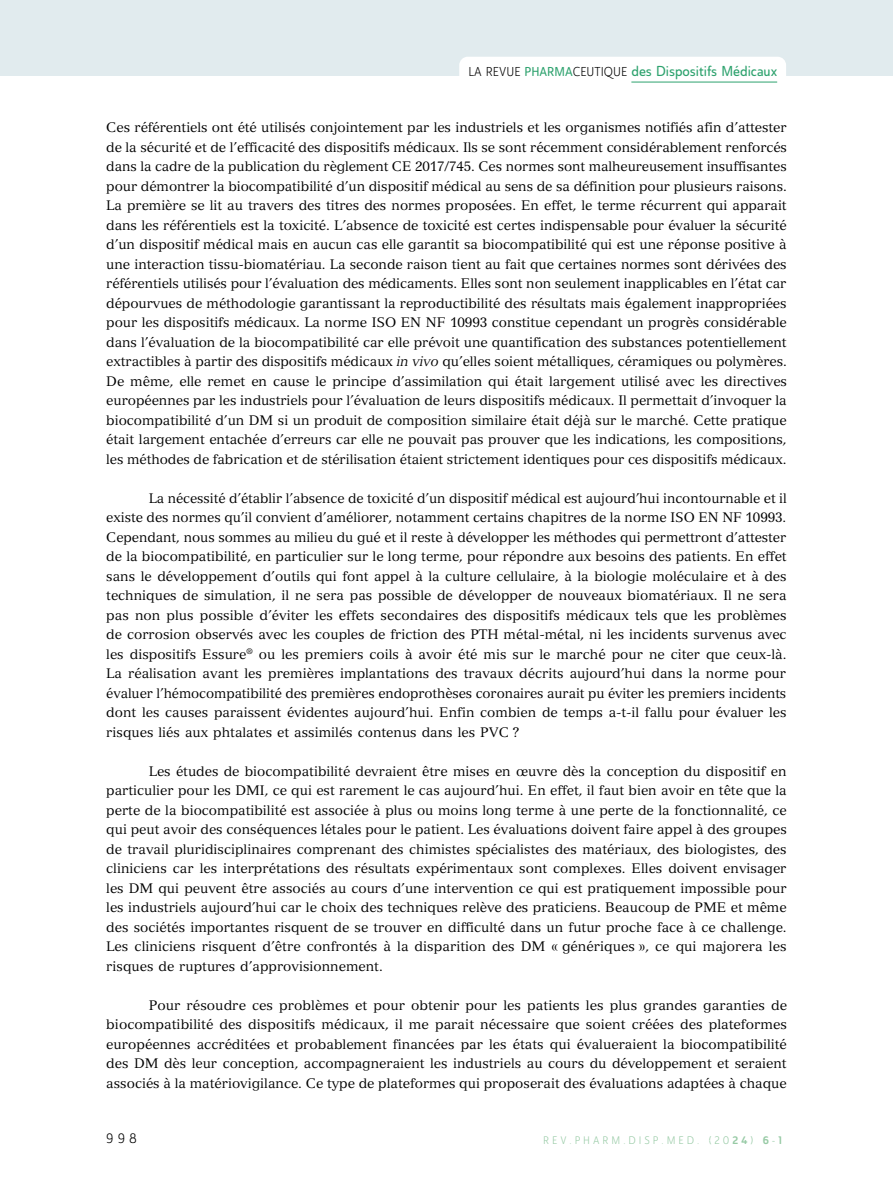
<style>
.page{position:relative;width:893px;height:1191px;background:#fff}
.page>*{position:absolute;margin:0;border:0;box-sizing:border-box;transform-origin:0 0}
.t1{font:14.25px "Ainslie Sans Con Med";color:#2ea26e}
.TEXTE_alinea___blanc{font:13.5px/19.5px "Versailles LT Std";color:#000;text-align:justify}
.t2{font:13.5px "Ainslie Sans Con Boo";color:#000}
.t3{font:10.8px "Ainslie Sans Con Boo";letter-spacing:.275em;color:#97caa5}
.s1{font-family:"Ainslie Sans Con Boo";font-size:12.75px;color:#000}
.s2{font-size:12.75px}
.s3{font-style:italic}
.s4{font-family:"Ainslie Sans Con Bol"}
</style>
<div class="page">
<div style="left:0;top:0;width:893px;height:76px;background:#e1ebee"></div>
<div style="left:459px;top:57px;width:327px;height:35px;background:#fff;border-radius:9px"></div>
<hr style="left:631px;top:82px;width:146px;height:1px;background:#2ea26e">
<p class="t1" style="left:468px;top:62px;width:310px"><span class="s1">LA REVUE</span> <span class="s2">PHARMA</span><span class="s1">CEUTIQUE</span> des Dispositifs Médicaux</p>
<p class="TEXTE_alinea___blanc" style="left:106px;top:118px;width:682px">Ces référentiels ont été utilisés conjointement par les industriels et les organismes notifiés afin d’attester de la sécurité et de l’efficacité des dispositifs médicaux. Ils se sont récemment considérablement renforcés dans la cadre de la publication du règlement CE 2017/745. Ces normes sont malheureusement insuffisantes pour démontrer la biocompatibilité d’un dispositif médical au sens de sa définition pour plusieurs raisons.<br>La première se lit au travers des titres des normes proposées. En effet, le terme récurrent qui apparait dans les référentiels est la toxicité. L’absence de toxicité est certes indispensable pour évaluer la sécurité d’un dispositif médical mais en aucun cas elle garantit sa biocompatibilité qui est une réponse positive à une interaction tissu-biomatériau. La seconde raison tient au fait que certaines normes sont dérivées des référentiels utilisés pour l’évaluation des médicaments. Elles sont non seulement inapplicables en l’état car dépourvues de méthodologie garantissant la reproductibilité des résultats mais également inappropriées pour les dispositifs médicaux. La norme ISO EN NF 10993 constitue cependant un progrès considérable dans l’évaluation de la biocompatibilité car elle prévoit une quantification des substances potentiellement extractibles à partir des dispositifs médicaux <span class="s3">in vivo</span> qu’elles soient métalliques, céramiques ou polymères.<br>De même, elle remet en cause le principe d’assimilation qui était largement utilisé avec les directives européennes par les industriels pour l’évaluation de leurs dispositifs médicaux. Il permettait d’invoquer la biocompatibilité d’un DM si un produit de composition similaire était déjà sur le marché. Cette pratique était largement entachée d’erreurs car elle ne pouvait pas prouver que les indications, les compositions, les méthodes de fabrication et de stérilisation étaient strictement identiques pour ces dispositifs médicaux.</p>
<p class="TEXTE_alinea___blanc" style="left:106px;top:488px;width:682px;text-indent:43px">La nécessité d’établir l’absence de toxicité d’un dispositif médical est aujourd’hui incontournable et il existe des normes qu’il convient d’améliorer, notamment certains chapitres de la norme ISO EN NF 10993.<br>Cependant, nous sommes au milieu du gué et il reste à développer les méthodes qui permettront d’attester de la biocompatibilité, en particulier sur le long terme, pour répondre aux besoins des patients. En effet sans le développement d’outils qui font appel à la culture cellulaire, à la biologie moléculaire et à des techniques de simulation, il ne sera pas possible de développer de nouveaux biomatériaux. Il ne sera pas non plus possible d’éviter les effets secondaires des dispositifs médicaux tels que les problèmes de corrosion observés avec les couples de friction des PTH métal-métal, ni les incidents survenus avec les dispositifs Essure<sup>®</sup> ou les premiers coils à avoir été mis sur le marché pour ne citer que ceux-là.<br>La réalisation avant les premières implantations des travaux décrits aujourd’hui dans la norme pour évaluer l’hémocompatibilité des premières endoprothèses coronaires aurait pu éviter les premiers incidents dont les causes paraissent évidentes aujourd’hui. Enfin combien de temps a-t-il fallu pour évaluer les risques liés aux phtalates et assimilés contenus dans les PVC ?</p>
<p class="TEXTE_alinea___blanc" style="left:106px;top:761px;width:682px;text-indent:43px">Les études de biocompatibilité devraient être mises en œuvre dès la conception du dispositif en particulier pour les DMI, ce qui est rarement le cas aujourd’hui. En effet, il faut bien avoir en tête que la perte de la biocompatibilité est associée à plus ou moins long terme à une perte de la fonctionnalité, ce qui peut avoir des conséquences létales pour le patient. Les évaluations doivent faire appel à des groupes de travail pluridisciplinaires comprenant des chimistes spécialistes des matériaux, des biologistes, des cliniciens car les interprétations des résultats expérimentaux sont complexes. Elles doivent envisager les DM qui peuvent être associés au cours d’une intervention ce qui est pratiquement impossible pour les industriels aujourd’hui car le choix des techniques relève des praticiens. Beaucoup de PME et même des sociétés importantes risquent de se trouver en difficulté dans un futur proche face à ce challenge.<br>Les cliniciens risquent d’être confrontés à la disparition des DM « génériques », ce qui majorera les risques de ruptures d’approvisionnement.</p>
<p class="TEXTE_alinea___blanc" style="left:106px;top:995px;width:682px;text-indent:43px">Pour résoudre ces problèmes et pour obtenir pour les patients les plus grandes garanties de biocompatibilité des dispositifs médicaux, il me parait nécessaire que soient créées des plateformes européennes accréditées et probablement financées par les états qui évalueraient la biocompatibilité des DM dès leur conception, accompagneraient les industriels au cours du développement et seraient associés à la matériovigilance. Ce type de plateformes qui proposerait des évaluations adaptées à chaque</p>
<p class="t2" style="left:106px;top:1130px;width:32px">998</p>
<p class="t3" style="left:543px;top:1133px;width:241px">REV.PHARM.DISP.MED. (20<span class="s4">24</span>) <span class="s4">6</span>-<span class="s4">1</span></p>
</div>
